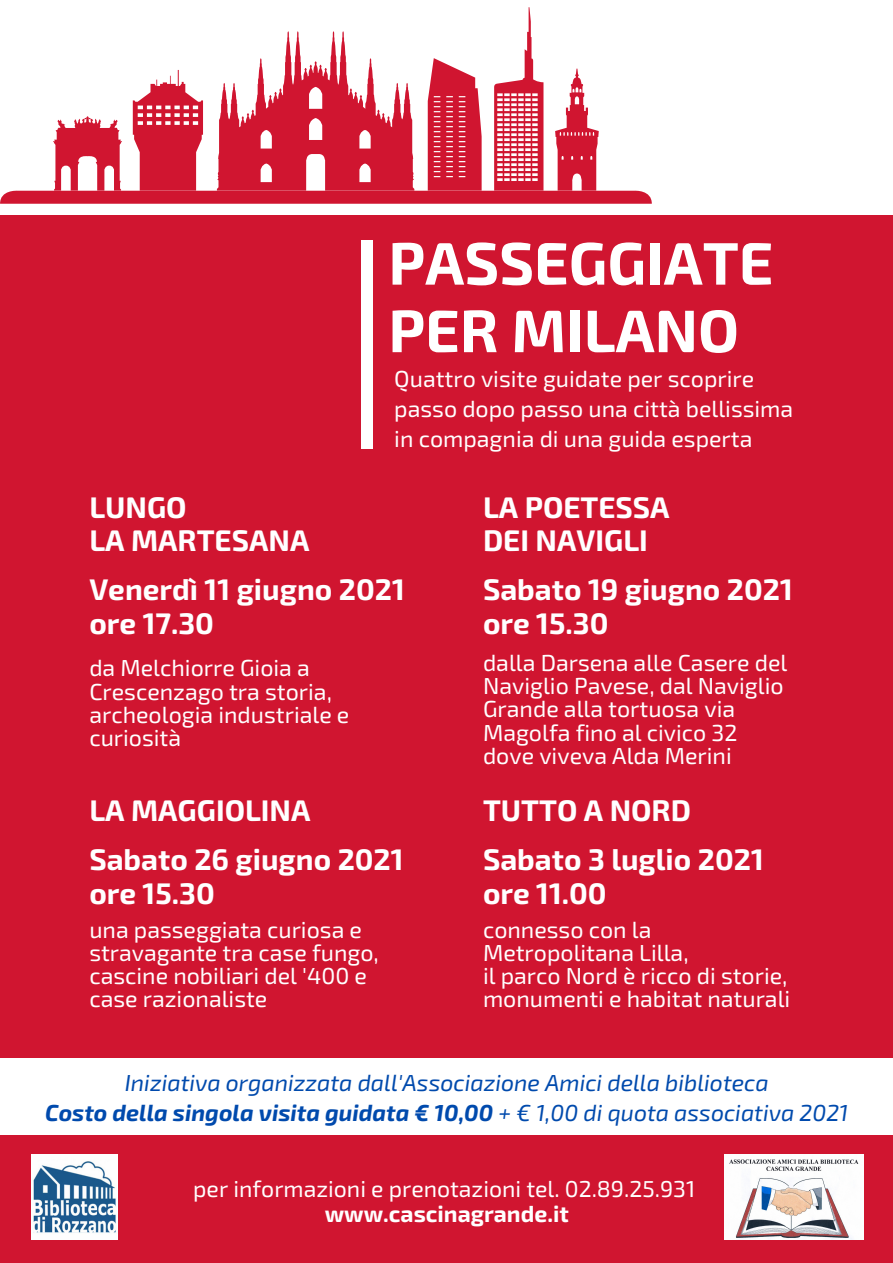
<style>
.page{position:relative;width:893px;height:1263px;background:#d01530}
.page>*{position:absolute;margin:0;border:0;box-sizing:border-box;transform-origin:0 0}
.t1{font:700 60px "Exo 2";color:#fff}
.t2{font:700 29.78px "Exo 2";color:#fff}
.t3{font:23.17px/23.1px "Exo 2";color:#fff}
.t4{font:italic 700 23.17px "Exo 2";color:#004aad}
.t5{font:italic 23.17px "Exo 2";color:#004aad}
.t6{font:23.02px "Exo 2";color:#fff}
.t7{font:700 23.02px "Exo 2";color:#fff}
.s1{font-weight:400}
</style>
<div class="page">
<div style="left:362px;top:240px;width:11px;height:209px;background:#fff"></div>
<div style="left:0;top:0;width:893px;height:215px;background:#fff"></div>
<svg style="left:0;top:7px;width:652px;height:197px"></svg>
<img style="left:32px;top:1154px;width:85px;height:86px">
<div style="left:0;top:1058px;width:893px;height:76px;background:#fff"></div>
<img style="left:724px;top:1154px;width:139px;height:86px">
<p class="t1" style="left:388px;top:224px;width:386px">PASSEGGIATE</p>
<p class="t1" style="left:388px;top:292px;width:352px">PER MILANO</p>
<p class="t3" style="left:394px;top:366px;width:361px">Quattro visite guidate per scoprire</p>
<p class="t3" style="left:394px;top:396px;width:400px">passo dopo passo una città bellissima</p>
<p class="t3" style="left:394px;top:426px;width:360px">in compagnia di una guida esperta</p>
<p class="t2" style="left:89px;top:487px;width:99px">LUNGO</p>
<p class="t2" style="left:89px;top:521px;width:221px">LA MARTESANA</p>
<p class="t2" style="left:89px;top:570px;width:317px">Venerdì 11 giugno 2021</p>
<p class="t2" style="left:89px;top:604px;width:126px">ore 17.30</p>
<p class="t3" style="left:89px;top:656px;width:261px">da Melchiorre Gioia a<br>Crescenzago tra storia, archeologia industriale e curiosità</p>
<p class="t2" style="left:89px;top:791px;width:223px">LA MAGGIOLINA</p>
<p class="t2" style="left:89px;top:840px;width:316px">Sabato 26 giugno 2021</p>
<p class="t2" style="left:89px;top:873px;width:127px">ore 15.30</p>
<p class="t3" style="left:89px;top:917px;width:291px">una passeggiata curiosa e stravagante tra case fungo, cascine nobiliari del '400 e case razionaliste</p>
<p class="t2" style="left:483px;top:487px;width:188px">LA POETESSA</p>
<p class="t2" style="left:483px;top:521px;width:166px">DEI NAVIGLI</p>
<p class="t2" style="left:483px;top:570px;width:311px">Sabato 19 giugno 2021</p>
<p class="t2" style="left:483px;top:604px;width:127px">ore 15.30</p>
<p class="t3" style="left:483px;top:650px;width:306px">dalla Darsena alle Casere del<br>Naviglio Pavese, dal Naviglio<br>Grande alla tortuosa via<br>Magolfa fino al civico 32</p>
<p class="t3" style="left:483px;top:743px;width:250px">dove viveva Alda Merini</p>
<p class="t2" style="left:483px;top:791px;width:209px">TUTTO A NORD</p>
<p class="t2" style="left:483px;top:840px;width:282px">Sabato 3 luglio 2021</p>
<p class="t2" style="left:483px;top:873px;width:125px">ore 11.00</p>
<p class="t3" style="left:483px;top:917px;width:207px">connesso con la<br>Metropolitana Lilla,</p>
<p class="t3" style="left:483px;top:963px;width:309px">il parco Nord è ricco di storie, monumenti e habitat naturali</p>
<p class="t5" style="left:125px;top:1067px;width:645px">Iniziativa organizzata dall'Associazione Amici della biblioteca</p>
<p class="t4" style="left:45px;top:1097px;width:804px">Costo della singola visita guidata € 10,00 <span class="s1">+ € 1,00 di quota associativa 2021</span></p>
<p class="t6" style="left:193px;top:1174px;width:503px">per informazioni e prenotazioni tel. 02.89.25.931</p>
<p class="t7" style="left:325px;top:1199px;width:246px">www.cascinagrande.it</p>
</div>
